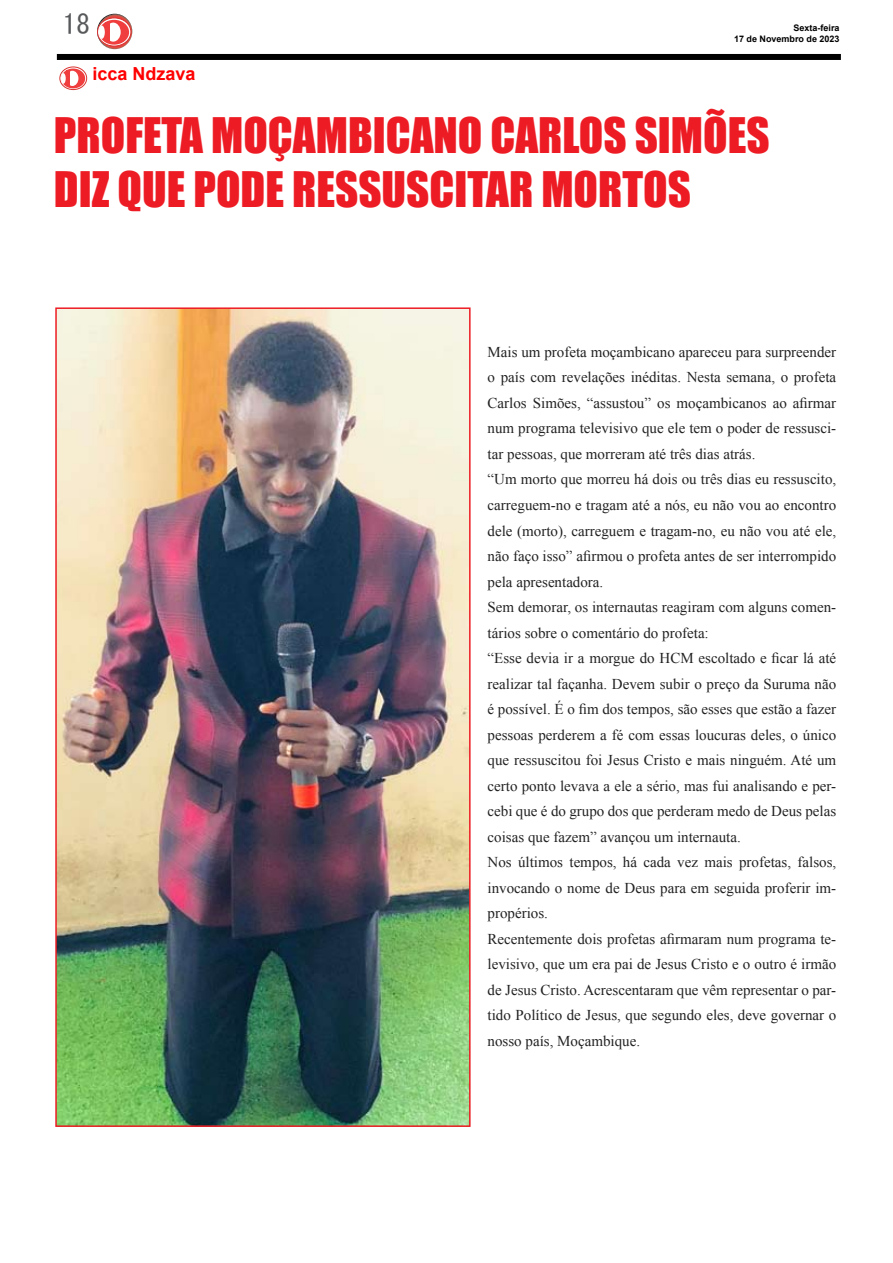
<style>
.page{position:relative;width:893px;height:1263px;background:#fff}
.page>*{position:absolute;margin:0;border:0;box-sizing:border-box;transform-origin:0 0}
.t1{font:45px/54px "Impact";color:#ed1c24}
.t2{font:27px "MS Gothic";color:#58595b}
.t3{font:700 18px "Arial";color:#fe0000}
.t4{font:15px/25.5px "Times New Roman";color:#222}
.t5{font:700 9px/10.8px "Arial";color:#000;text-align:right}
</style>
<div class="page">
<div style="left:57px;top:54px;width:784px;height:6px;background:#000"></div>
<svg style="left:97px;top:14px;width:35px;height:35px"></svg>
<svg style="left:98px;top:18px;width:33px;height:28px"></svg>
<div style="left:97px;top:18px;width:34px;height:28px;border:1px solid #d9322f;border-radius:50%"></div>
<div style="left:99px;top:20px;width:30px;height:25px;background:#ef3e3d;border-radius:50%"></div>
<div style="left:99px;top:26px;width:6px;height:13px;background:#fff;border-radius:50%"></div>
<div style="left:106px;top:23px;width:15px;height:19px;background:#fff;border-radius:50%"></div>
<hr style="left:106px;top:22px;width:4px;height:20px;background:#ef3e3d">
<svg style="left:60px;top:67px;width:27px;height:23px"></svg>
<div style="left:60px;top:67px;width:27px;height:23px;border:1px solid #d9322f;border-radius:50%"></div>
<svg style="left:61px;top:69px;width:24px;height:19px"></svg>
<div style="left:61px;top:73px;width:5px;height:11px;background:#fff;border-radius:50%"></div>
<div style="left:66px;top:71px;width:12px;height:15px;background:#fff;border-radius:50%"></div>
<hr style="left:66px;top:71px;width:4px;height:15px;background:#ef3e3d">
<img style="left:58px;top:310px;width:410px;height:814px">
<div style="left:55px;top:307px;width:416px;height:820px;border:2px solid #ed1c24"></div>
<h2 class="t2" style="left:63px;top:10px;width:28px">18</h2>
<p class="t5" style="left:734px;top:23px;width:107px">Sexta-feira<br>17 de Novembro de 2023</p>
<p class="t3" style="left:93px;top:62px;width:105px">icca Ndzava</p>
<h1 class="t1" style="left:54px;top:107px;width:717px">PROFETA MOÇAMBICANO CARLOS SIMÕES<br>DIZ QUE PODE RESSUSCITAR MORTOS</h1>
<p class="t4" style="left:488px;top:339px;width:350px">Mais um profeta moçambicano apareceu para surpreender o país com revelações inéditas. Nesta semana, o profeta Carlos Simões, “assustou” os moçambicanos ao afirmar num programa televisivo que ele tem o poder de ressusci&shy;tar pessoas, que morreram até três dias atrás.<br>“Um morto que morreu há dois ou três dias eu ressuscito, carreguem-no e tragam até a nós, eu não vou ao encontro dele (morto), carreguem e tragam-no, eu não vou até ele, não faço isso” afirmou o profeta antes de ser interrompido pela apresentadora.<br>Sem demorar, os internautas reagiram com alguns comen&shy;tários sobre o comentário do profeta:<br>“Esse devia ir a morgue do HCM escoltado e ficar lá até realizar tal façanha. Devem subir o preço da Suruma não é possível. É o fim dos tempos, são esses que estão a fazer pessoas perderem a fé com essas loucuras deles, o único que ressuscitou foi Jesus Cristo e mais ninguém. Até um certo ponto levava a ele a sério, mas fui analisando e per&shy;cebi que é do grupo dos que perderam medo de Deus pelas coisas que fazem” avançou um internauta.<br>Nos últimos tempos, há cada vez mais profetas, falsos, invocando o nome de Deus para em seguida proferir im&shy;propérios.<br>Recentemente dois profetas afirmaram num programa te&shy;levisivo, que um era pai de Jesus Cristo e o outro é irmão de Jesus Cristo. Acrescentaram que vêm representar o par&shy;tido Político de Jesus, que segundo eles, deve governar o nosso país, Moçambique.</p>
</div>
